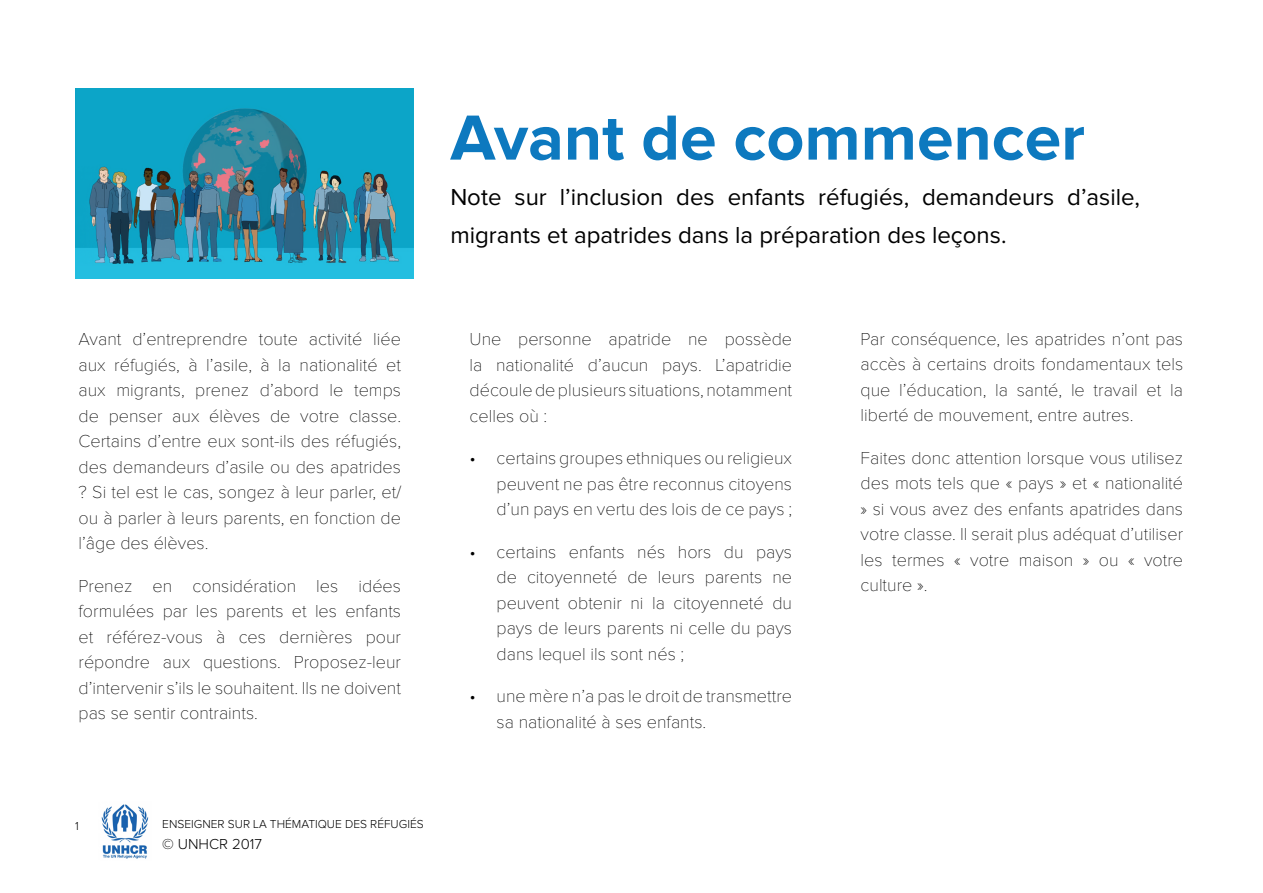
<style>
.page{position:relative;width:1263px;height:893px;background:#fff}
.page>*{position:absolute;margin:0;border:0;box-sizing:border-box;transform-origin:0 0}
.t1{font:700 66px "Proxima Nova";color:#0d79bf}
.t2{font:24px/37.5px "Proxima Nova";color:#000}
.t3{font:100 18px/25.5px "Proxima Nova";color:#000;text-align:justify}
.t4{font:300 15px "Proxima Nova";color:#000}
.t5{font:300 12px "Proxima Nova";color:#000}
</style>
<div class="page">
<img style="left:101px;top:804px;width:48px;height:55px">
<img style="left:76px;top:88px;width:338px;height:191px">
<p class="t3" style="left:79px;top:327px;width:324px">Avant d’entreprendre toute activité liée aux réfugiés, à l’asile, à la nationalité et aux migrants, prenez d’abord le temps de penser aux élèves de votre classe.<br>Certains d’entre eux sont-ils des réfugiés, des demandeurs d’asile ou des apatrides ? Si tel est le cas, songez à leur parler, et/ ou à parler à leurs parents, en fonction de l’âge des élèves.</p>
<p class="t3" style="left:79px;top:574px;width:324px">Prenez en considération les idées formulées par les parents et les enfants et référez-vous à ces dernières pour répondre aux questions. Proposez-leur d’intervenir s’ils le souhaitent. Ils ne doivent pas se sentir contraints.</p>
<h1 class="t1" style="left:450px;top:107px;width:636px">Avant de commencer</h1>
<h2 class="t2" style="left:450px;top:180px;width:691px">Note sur l’inclusion des enfants réfugiés, demandeurs d’asile, migrants et apatrides dans la préparation des leçons.</h2>
<p class="t3" style="left:470px;top:327px;width:324px">Une personne apatride ne possède la nationalité d’aucun pays. L’apatridie découle de plusieurs situations, notamment celles où :</p>
<p class="t3" style="left:497px;top:446px;width:297px;text-indent:-27px">• certains groupes ethniques ou religieux peuvent ne pas être reconnus citoyens d’un pays en vertu des lois de ce pays ;</p>
<p class="t3" style="left:497px;top:540px;width:297px;text-indent:-27px">• certains enfants nés hors du pays de citoyenneté de leurs parents ne peuvent obtenir ni la citoyenneté du pays de leurs parents ni celle du pays dans lequel ils sont nés ;</p>
<p class="t3" style="left:497px;top:684px;width:297px;text-indent:-27px">• une mère n’a pas le droit de transmettre sa nationalité à ses enfants.</p>
<p class="t3" style="left:861px;top:327px;width:324px">Par conséquence, les apatrides n’ont pas accès à certains droits fondamentaux tels que l’éducation, la santé, le travail et la liberté de mouvement, entre autres.</p>
<p class="t3" style="left:861px;top:446px;width:324px">Faites donc attention lorsque vous utilisez des mots tels que « pays » et « nationalité » si vous avez des enfants apatrides dans votre classe. Il serait plus adéquat d’utiliser les termes « votre maison » ou « votre culture ».</p>
<p class="t5" style="left:75px;top:820px;width:5px">1</p>
<p class="t5" style="left:162px;top:819px;width:263px">ENSEIGNER SUR LA THÉMATIQUE DES RÉFUGIÉS</p>
<p class="t4" style="left:162px;top:837px;width:101px">© UNHCR 2017</p>
</div>
